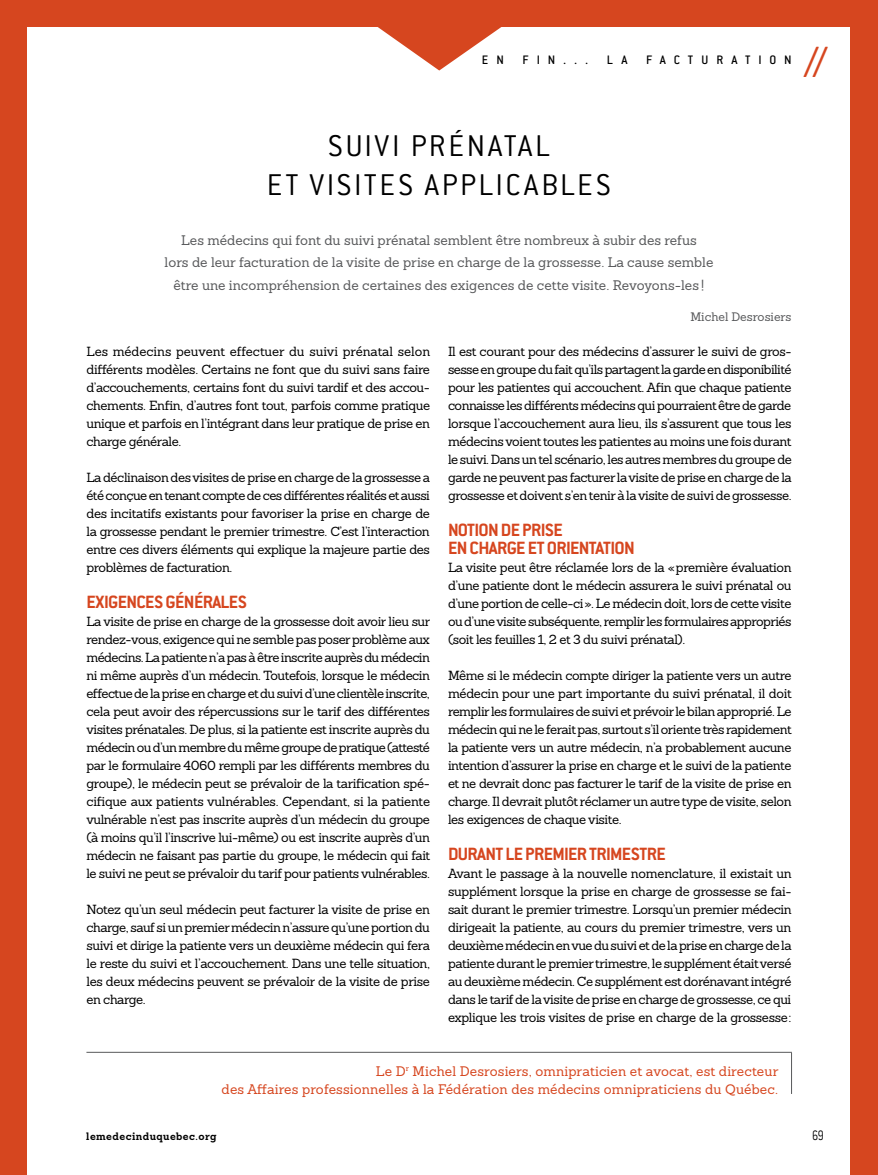
<style>
.page{position:relative;width:878px;height:1175px;background:#fff}
.page>*{position:absolute;margin:0;border:0;box-sizing:border-box;transform-origin:0 0}
.t1{font:500 48px "Conduit ITC Std";color:#d6461f}
.t2{font:300 33px/39px "Conduit ITC Std";letter-spacing:.08em;color:#000;text-align:center}
.t3{font:700 19.5px/18px "Conduit ITC Std";letter-spacing:-.03em;color:#d6461f}
.t4{font:300 15px "Conduit ITC Std";color:#000;scale:.8 1}
.t5{font:13.5px/22.5px "Sanchez Slab";color:#58595b;text-align:center}
.t6{font:13.5px/18px "Sanchez Slab";letter-spacing:.01em;color:#d6461f;text-align:right}
.t7{font:500 13.5px "Conduit ITC Std";letter-spacing:.59em;color:#000}
.t8{font:12.9px/18px "Sanchez Slab";letter-spacing:-.03em;color:#000;text-align:justify}
.t9{font:12px "Sanchez Slab";color:#58595b}
.t10{font:700 10.5px "Sanchez Slab";letter-spacing:.04em;color:#000}
</style>
<div class="page">
<div style="left:0;top:0;width:878px;height:1174px;background:#d6461f"></div>
<div style="left:28px;top:28px;width:822px;height:1146px;background:#fff"></div>
<svg style="left:339px;top:27px;width:201px;height:43px"></svg>
<hr style="left:86px;top:1052px;width:705px;height:1px;background:#58595b">
<hr style="left:791px;top:1052px;width:1px;height:42px;background:#58595b">
<p class="t7" style="left:482px;top:52px;width:24px">E N</p>
<p class="t7" style="left:522px;top:52px;width:67px">FIN...</p>
<p class="t7" style="left:606px;top:52px;width:22px">L A</p>
<p class="t7" style="left:646px;top:52px;width:147px">FACTURATION</p>
<h1 class="t1" style="left:803px;top:33px;width:26px">//</h1>
<h2 class="t2" style="left:267px;top:125px;width:345px">SUIVI PRÉNATAL<br>ET VISITES APPLICABLES</h2>
<p class="t5" style="left:165px;top:228px;width:550px">Les médecins qui font du suivi prénatal semblent être nombreux à subir des refus<br>lors de leur facturation de la visite de prise en charge de la grossesse. La cause semble être une incompréhension de certaines des exigences de cette visite. Revoyons-les !</p>
<p class="t9" style="left:690px;top:308px;width:103px">Michel Desrosiers</p>
<p class="t8" style="left:86px;top:342px;width:345px">Les médecins peuvent effectuer du suivi prénatal selon différents modèles. Certains ne font que du suivi sans faire d’accouchements, certains font du suivi tardif et des accou&shy;chements. Enfin, d’autres font tout, parfois comme pratique unique et parfois en l’intégrant dans leur pratique de prise en charge générale.</p>
<p class="t8" style="left:86px;top:468px;width:345px">La déclinaison des visites de prise en charge de la grossesse a été conçue en tenant compte de ces différentes réalités et aussi des incitatifs existants pour favoriser la prise en charge de la grossesse pendant le premier trimestre. C’est l’interaction entre ces divers éléments qui explique la majeure partie des problèmes de facturation.</p>
<h3 class="t3" style="left:86px;top:592px;width:162px">EXIGENCES GÉNÉRALES</h3>
<p class="t8" style="left:86px;top:612px;width:345px">La visite de prise en charge de la grossesse doit avoir lieu sur rendez-vous, exigence qui ne semble pas poser problème aux médecins. La patiente n’a pas à être inscrite auprès du médecin ni même auprès d’un médecin. Toutefois, lorsque le médecin effectue de la prise en charge et du suivi d’une clientèle inscrite, cela peut avoir des répercussions sur le tarif des différentes visites prénatales. De plus, si la patiente est inscrite auprès du médecin ou d’un membre du même groupe de pratique (attesté par le formulaire 4060 rempli par les différents membres du groupe), le médecin peut se prévaloir de la tarification spé&shy;cifique aux patients vulnérables. Cependant, si la patiente vulnérable n’est pas inscrite auprès d’un médecin du groupe (à moins qu’il l’inscrive lui-même) ou est inscrite auprès d’un médecin ne faisant pas partie du groupe, le médecin qui fait le suivi ne peut se prévaloir du tarif pour patients vulnérables.</p>
<p class="t8" style="left:86px;top:900px;width:345px">Notez qu’un seul médecin peut facturer la visite de prise en charge, sauf si un premier médecin n’assure qu’une portion du suivi et dirige la patiente vers un deuxième médecin qui fera le reste du suivi et l’accouchement. Dans une telle situation, les deux médecins peuvent se prévaloir de la visite de prise en charge.</p>
<p class="t8" style="left:448px;top:342px;width:345px">Il est courant pour des médecins d’assurer le suivi de gros&shy;sesse en groupe du fait qu’ils partagent la garde en disponibilité pour les patientes qui accouchent. Afin que chaque patiente connaisse les différents médecins qui pourraient être de garde lorsque l’accouchement aura lieu, ils s’assurent que tous les médecins voient toutes les patientes au moins une fois durant le suivi. Dans un tel scénario, les autres membres du groupe de garde ne peuvent pas facturer la visite de prise en charge de la grossesse et doivent s’en tenir à la visite de suivi de grossesse.</p>
<h3 class="t3" style="left:448px;top:520px;width:188px">NOTION DE PRISE<br>EN CHARGE ET ORIENTATION</h3>
<p class="t8" style="left:448px;top:558px;width:345px">La visite peut être réclamée lors de la «première évaluation d’une patiente dont le médecin assurera le suivi prénatal ou d’une portion de celle-ci». Le médecin doit, lors de cette visite ou d’une visite subséquente, remplir les formulaires appropriés (soit les feuilles 1, 2 et 3 du suivi prénatal).</p>
<p class="t8" style="left:448px;top:666px;width:345px">Même si le médecin compte diriger la patiente vers un autre médecin pour une part importante du suivi prénatal, il doit remplir les formulaires de suivi et prévoir le bilan approprié. Le médecin qui ne le ferait pas, surtout s’il oriente très rapidement la patiente vers un autre médecin, n’a probablement aucune intention d’assurer la prise en charge et le suivi de la patiente et ne devrait donc pas facturer le tarif de la visite de prise en charge. Il devrait plutôt réclamer un autre type de visite, selon les exigences de chaque visite.</p>
<h3 class="t3" style="left:448px;top:844px;width:219px">DURANT LE PREMIER TRIMESTRE</h3>
<p class="t8" style="left:448px;top:864px;width:345px">Avant le passage à la nouvelle nomenclature, il existait un supplément lorsque la prise en charge de grossesse se fai&shy;sait durant le premier trimestre. Lorsqu’un premier médecin dirigeait la patiente, au cours du premier trimestre, vers un deuxième médecin en vue du suivi et de la prise en charge de la patiente durant le premier trimestre, le supplément était versé au deuxième médecin. Ce supplément est dorénavant intégré dans le tarif de la visite de prise en charge de grossesse, ce qui explique les trois visites de prise en charge de la grossesse:</p>
<p class="t6" style="left:222px;top:1062px;width:558px">Le D<sup>r</sup> Michel Desrosiers, omnipraticien et avocat, est directeur<br>des Affaires professionnelles à la Fédération des médecins omnipraticiens du Québec.</p>
<p class="t10" style="left:86px;top:1129px;width:132px">lemedecinduquebec.org</p>
<p class="t4" style="left:812px;top:1126px;width:16px">69</p>
</div>
